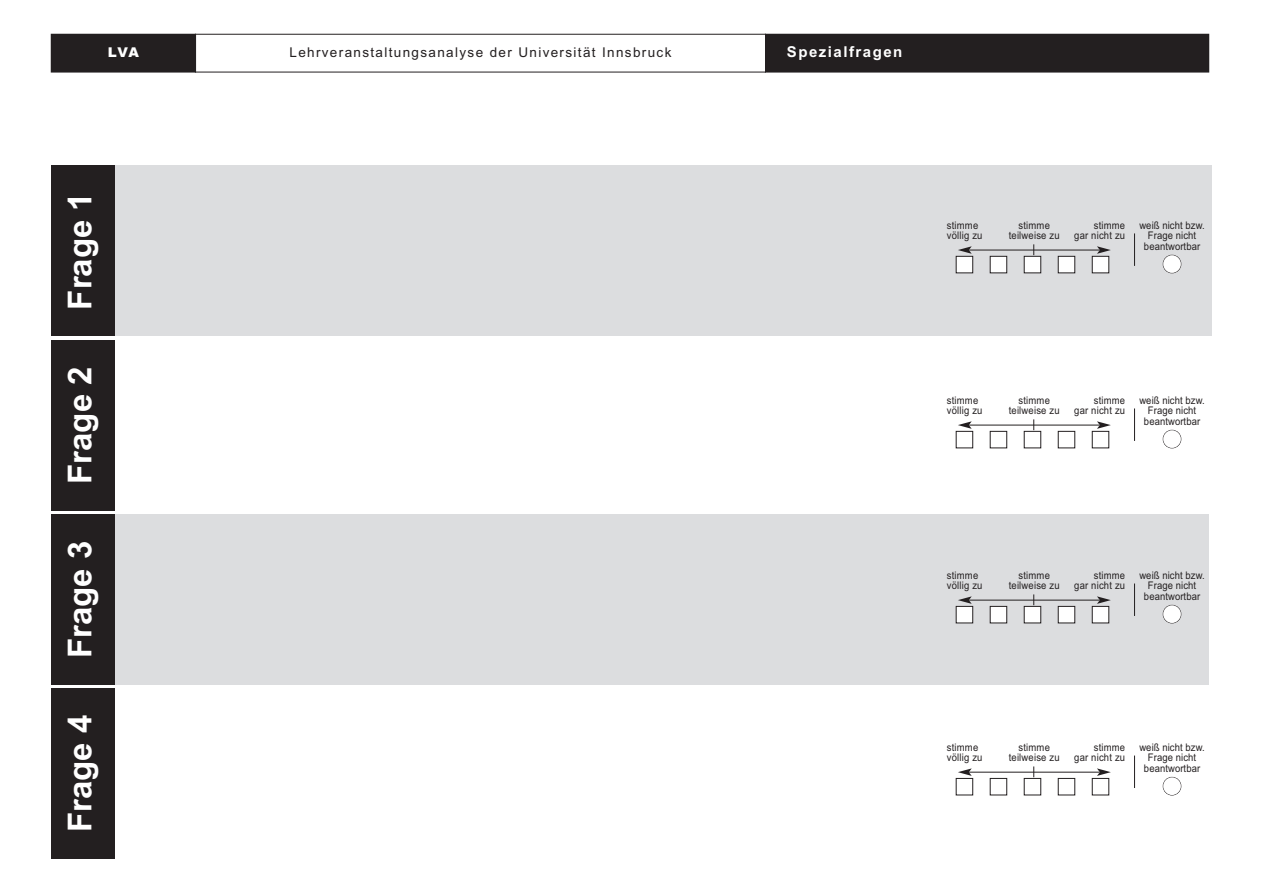
<style>
.page{position:relative;width:1263px;height:893px;background:#fff}
.page>*{position:absolute;margin:0;border:0;box-sizing:border-box;transform-origin:0 0}
.t1{font:700 33px "Arial";color:#fff}
.t2{font:700 15px "Arial";letter-spacing:.1em;color:#fff}
.t3{font:13.5px "Arial";letter-spacing:.1em;color:#231f20}
.t4{font:900 13.5px "Arial";color:#fff}
.t5{font:10.5px/10.5px "Arial";letter-spacing:.02em;color:#231f20;text-align:center;scale:.9 1}
</style>
<div class="page">
<div style="left:51px;top:514px;width:1158px;height:171px;background:#dcdddf"></div>
<div style="left:54px;top:166px;width:1158px;height:170px;background:#dcdddf"></div>
<div style="left:766px;top:34px;width:442px;height:38px;background:#231f20"></div>
<div style="left:195px;top:34px;width:571px;height:38px;border:1px solid #231f20"></div>
<div style="left:51px;top:34px;width:144px;height:38px;background:#231f20"></div>
<hr style="left:1134px;top:233px;width:1px;height:33px;background:#231f20">
<div style="left:956px;top:256px;width:17px;height:17px;background:#fff"></div>
<div style="left:956px;top:256px;width:17px;height:17px;border:1px solid #231f20"></div>
<div style="left:990px;top:256px;width:17px;height:17px;background:#fff"></div>
<div style="left:990px;top:256px;width:17px;height:17px;border:1px solid #231f20"></div>
<div style="left:1058px;top:256px;width:17px;height:17px;background:#fff"></div>
<div style="left:1058px;top:256px;width:17px;height:17px;border:1px solid #231f20"></div>
<div style="left:1024px;top:256px;width:17px;height:17px;background:#fff"></div>
<div style="left:1024px;top:256px;width:17px;height:17px;border:1px solid #231f20"></div>
<div style="left:1092px;top:256px;width:17px;height:17px;background:#fff"></div>
<div style="left:1092px;top:256px;width:17px;height:17px;border:1px solid #231f20"></div>
<div style="left:1163px;top:255px;width:18px;height:18px;background:#fff;border-radius:50%"></div>
<div style="left:1163px;top:255px;width:18px;height:18px;border:1px solid #231f20;border-radius:50%"></div>
<hr style="left:969px;top:250px;width:130px;height:1px;background:#231f20">
<svg style="left:958px;top:246px;width:14px;height:8px"></svg>
<svg style="left:1097px;top:246px;width:14px;height:8px"></svg>
<hr style="left:1134px;top:408px;width:1px;height:33px;background:#231f20">
<div style="left:956px;top:431px;width:17px;height:17px;border:1px solid #231f20"></div>
<div style="left:990px;top:431px;width:17px;height:17px;border:1px solid #231f20"></div>
<div style="left:1058px;top:431px;width:17px;height:17px;border:1px solid #231f20"></div>
<div style="left:1024px;top:431px;width:17px;height:17px;border:1px solid #231f20"></div>
<div style="left:1092px;top:431px;width:17px;height:17px;border:1px solid #231f20"></div>
<div style="left:1163px;top:430px;width:18px;height:18px;border:1px solid #231f20;border-radius:50%"></div>
<hr style="left:969px;top:425px;width:130px;height:1px;background:#231f20">
<svg style="left:958px;top:421px;width:14px;height:8px"></svg>
<svg style="left:1097px;top:421px;width:14px;height:8px"></svg>
<hr style="left:1134px;top:583px;width:1px;height:33px;background:#231f20">
<div style="left:956px;top:606px;width:17px;height:17px;background:#fff"></div>
<div style="left:956px;top:606px;width:17px;height:17px;border:1px solid #231f20"></div>
<div style="left:990px;top:606px;width:17px;height:17px;background:#fff"></div>
<div style="left:990px;top:606px;width:17px;height:17px;border:1px solid #231f20"></div>
<div style="left:1058px;top:606px;width:17px;height:17px;background:#fff"></div>
<div style="left:1058px;top:606px;width:17px;height:17px;border:1px solid #231f20"></div>
<div style="left:1024px;top:606px;width:17px;height:17px;background:#fff"></div>
<div style="left:1024px;top:606px;width:17px;height:17px;border:1px solid #231f20"></div>
<div style="left:1092px;top:606px;width:17px;height:17px;background:#fff"></div>
<div style="left:1092px;top:606px;width:17px;height:17px;border:1px solid #231f20"></div>
<div style="left:1163px;top:605px;width:18px;height:18px;background:#fff;border-radius:50%"></div>
<div style="left:1163px;top:605px;width:18px;height:18px;border:1px solid #231f20;border-radius:50%"></div>
<hr style="left:969px;top:600px;width:130px;height:1px;background:#231f20">
<svg style="left:958px;top:596px;width:14px;height:8px"></svg>
<svg style="left:1097px;top:596px;width:14px;height:8px"></svg>
<hr style="left:1134px;top:755px;width:1px;height:33px;background:#231f20">
<div style="left:956px;top:778px;width:17px;height:17px;border:1px solid #231f20"></div>
<div style="left:990px;top:778px;width:17px;height:17px;border:1px solid #231f20"></div>
<div style="left:1058px;top:778px;width:17px;height:17px;border:1px solid #231f20"></div>
<div style="left:1024px;top:778px;width:17px;height:17px;border:1px solid #231f20"></div>
<div style="left:1092px;top:778px;width:17px;height:17px;border:1px solid #231f20"></div>
<div style="left:1163px;top:777px;width:18px;height:18px;border:1px solid #231f20;border-radius:50%"></div>
<hr style="left:969px;top:772px;width:130px;height:1px;background:#231f20">
<svg style="left:958px;top:768px;width:14px;height:8px"></svg>
<svg style="left:1097px;top:768px;width:14px;height:8px"></svg>
<div style="left:51px;top:166px;width:64px;height:170px;background:#231f20"></div>
<div style="left:51px;top:340px;width:64px;height:170px;background:#231f20"></div>
<div style="left:51px;top:514px;width:64px;height:171px;background:#231f20"></div>
<div style="left:51px;top:689px;width:64px;height:170px;background:#231f20"></div>
<p class="t4" style="left:108px;top:44px;width:33px">LVA</p>
<p class="t3" style="left:289px;top:44px;width:383px">Lehrveranstaltungsanalyse der Universität Innsbruck</p>
<h2 class="t2" style="left:787px;top:43px;width:117px">Spezialfragen</h2>
<h1 class="t1" style="left:61px;top:310px;width:119px;rotate:-90deg">Frage 1</h1>
<h1 class="t1" style="left:61px;top:484px;width:119px;rotate:-90deg">Frage 2</h1>
<h1 class="t1" style="left:61px;top:658px;width:119px;rotate:-90deg">Frage 3</h1>
<h1 class="t1" style="left:61px;top:832px;width:119px;rotate:-90deg">Frage 4</h1>
<p class="t5" style="left:947px;top:220px;width:41px;text-align:left">stimme völlig zu</p>
<p class="t5" style="left:1009px;top:220px;width:58px">stimme teilweise zu</p>
<p class="t5" style="left:1074px;top:220px;width:58px;text-align:right">stimme<br>gar nicht zu</p>
<p class="t5" style="left:1139px;top:220px;width:74px">weiß nicht bzw.<br>Frage nicht beantwortbar</p>
<p class="t5" style="left:947px;top:395px;width:41px;text-align:left">stimme völlig zu</p>
<p class="t5" style="left:1009px;top:395px;width:58px">stimme teilweise zu</p>
<p class="t5" style="left:1074px;top:395px;width:58px;text-align:right">stimme<br>gar nicht zu</p>
<p class="t5" style="left:1139px;top:395px;width:74px">weiß nicht bzw.<br>Frage nicht beantwortbar</p>
<p class="t5" style="left:947px;top:570px;width:41px;text-align:left">stimme völlig zu</p>
<p class="t5" style="left:1009px;top:570px;width:58px">stimme teilweise zu</p>
<p class="t5" style="left:1074px;top:570px;width:58px;text-align:right">stimme<br>gar nicht zu</p>
<p class="t5" style="left:1139px;top:570px;width:74px">weiß nicht bzw.<br>Frage nicht beantwortbar</p>
<p class="t5" style="left:947px;top:742px;width:41px;text-align:left">stimme völlig zu</p>
<p class="t5" style="left:1009px;top:742px;width:58px">stimme teilweise zu</p>
<p class="t5" style="left:1074px;top:742px;width:58px;text-align:right">stimme<br>gar nicht zu</p>
<p class="t5" style="left:1139px;top:742px;width:74px">weiß nicht bzw.<br>Frage nicht beantwortbar</p>
</div>
